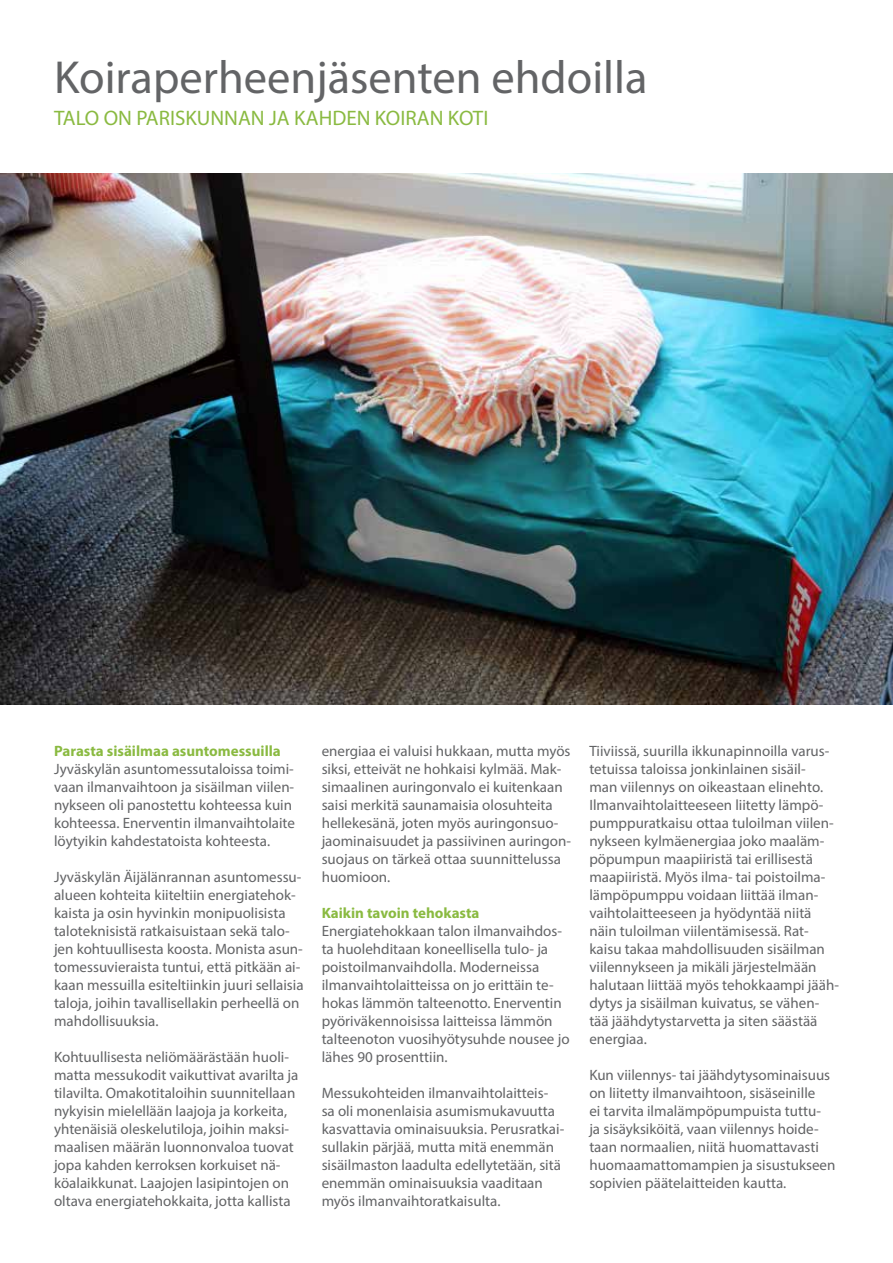
<style>
.page{position:relative;width:893px;height:1263px;background:#fff}
.page>*{position:absolute;margin:0;border:0;box-sizing:border-box;transform-origin:0 0}
.t1{font:46.5px "Myriad Pro";color:#636466}
.t2{font:21px "Myriad Pro";color:#8aba41}
.t3{font:15px/18px "Myriad Pro";color:#636466}
.t4{font:700 15px "Myriad Pro";color:#8aba41}
</style>
<div class="page">
<img style="left:0;top:173px;width:893px;height:532px">
<h1 class="t1" style="left:54px;top:49px;width:595px">Koiraperheenjäsenten ehdoilla</h1>
<h2 class="t2" style="left:54px;top:105px;width:436px">TALO ON PARISKUNNAN JA KAHDEN KOIRAN KOTI</h2>
<p class="t4" style="left:54px;top:741px;width:228px">Parasta sisäilmaa asuntomessuilla</p>
<p class="t3" style="left:54px;top:760px;width:243px">Jyväskylän asuntomessutaloissa toimi&shy;vaan ilmanvaihtoon ja sisäilman viilen&shy;nykseen oli panostettu kohteessa kuin kohteessa. Enerventin ilmanvaihtolaite löytyikin kahdestatoista kohteesta.</p>
<p class="t3" style="left:54px;top:868px;width:251px">Jyväskylän Äijälänrannan asuntomessu&shy;alueen kohteita kiiteltiin energiatehok&shy;kaista ja osin hyvinkin monipuolisista taloteknisistä ratkaisuistaan sekä talo&shy;jen kohtuullisesta koosta. Monista asun&shy;tomessuvieraista tuntui, että pitkään ai&shy;kaan messuilla esiteltiinkin juuri sellaisia taloja, joihin tavallisellakin perheellä on mahdollisuuksia.</p>
<p class="t3" style="left:54px;top:1048px;width:246px">Kohtuullisesta neliömäärästään huoli&shy;matta messukodit vaikuttivat avarilta ja tilavilta. Omakotitaloihin suunnitellaan nykyisin mielellään laajoja ja korkeita, yhtenäisiä oleskelutiloja, joihin maksi&shy;maalisen määrän luonnonvaloa tuovat jopa kahden kerroksen korkuiset nä&shy;köalaikkunat. Laajojen lasipintojen on oltava energiatehokkaita, jotta kallista</p>
<p class="t3" style="left:322px;top:742px;width:251px">energiaa ei valuisi hukkaan, mutta myös siksi, etteivät ne hohkaisi kylmää. Mak&shy;simaalinen auringonvalo ei kuitenkaan saisi merkitä saunamaisia olosuhteita hellekesänä, joten myös auringonsuo&shy;jaominaisuudet ja passiivinen auringon&shy;suojaus on tärkeä ottaa suunnittelussa huomioon.</p>
<p class="t4" style="left:322px;top:903px;width:159px">Kaikin tavoin tehokasta</p>
<p class="t3" style="left:322px;top:922px;width:249px">Energiatehokkaan talon ilmanvaihdos&shy;ta huolehditaan koneellisella tulo- ja poistoilmanvaihdolla. Moderneissa ilmanvaihtolaitteissa on jo erittäin te&shy;hokas lämmön talteenotto. Enerventin pyöriväkennoisissa laitteissa lämmön talteenoton vuosihyötysuhde nousee jo lähes 90 prosenttiin.</p>
<p class="t3" style="left:322px;top:1084px;width:244px">Messukohteiden ilmanvaihtolaitteis&shy;sa oli monenlaisia asumismukavuutta kasvattavia ominaisuuksia. Perusratkai&shy;sullakin pärjää, mutta mitä enemmän sisäilmaston laadulta edellytetään, sitä enemmän ominaisuuksia vaaditaan myös ilmanvaihtoratkaisulta.</p>
<p class="t3" style="left:589px;top:742px;width:251px">Tiiviissä, suurilla ikkunapinnoilla varus&shy;tetuissa taloissa jonkinlainen sisäil-<br>man viilennys on oikeastaan elinehto.<br>Ilmanvaihtolaitteeseen liitetty lämpö&shy;pumppuratkaisu ottaa tuloilman viilen&shy;nykseen kylmäenergiaa joko maaläm&shy;pöpumpun maapiiristä tai erillisestä maapiiristä. Myös ilma- tai poistoilma&shy;lämpöpumppu voidaan liittää ilman&shy;vaihtolaitteeseen ja hyödyntää niitä näin tuloilman viilentämisessä. Rat&shy;kaisu takaa mahdollisuuden sisäilman viilennykseen ja mikäli järjestelmään halutaan liittää myös tehokkaampi jääh&shy;dytys ja sisäilman kuivatus, se vähen&shy;tää jäähdytystarvetta ja siten säästää energiaa.</p>
<p class="t3" style="left:589px;top:1066px;width:248px">Kun viilennys- tai jäähdytysominaisuus on liitetty ilmanvaihtoon, sisäseinille<br>ei tarvita ilmalämpöpumpuista tuttu&shy;ja sisäyksiköitä, vaan viilennys hoide&shy;taan normaalien, niitä huomattavasti huomaamattomampien ja sisustukseen sopivien päätelaitteiden kautta.</p>
</div>
